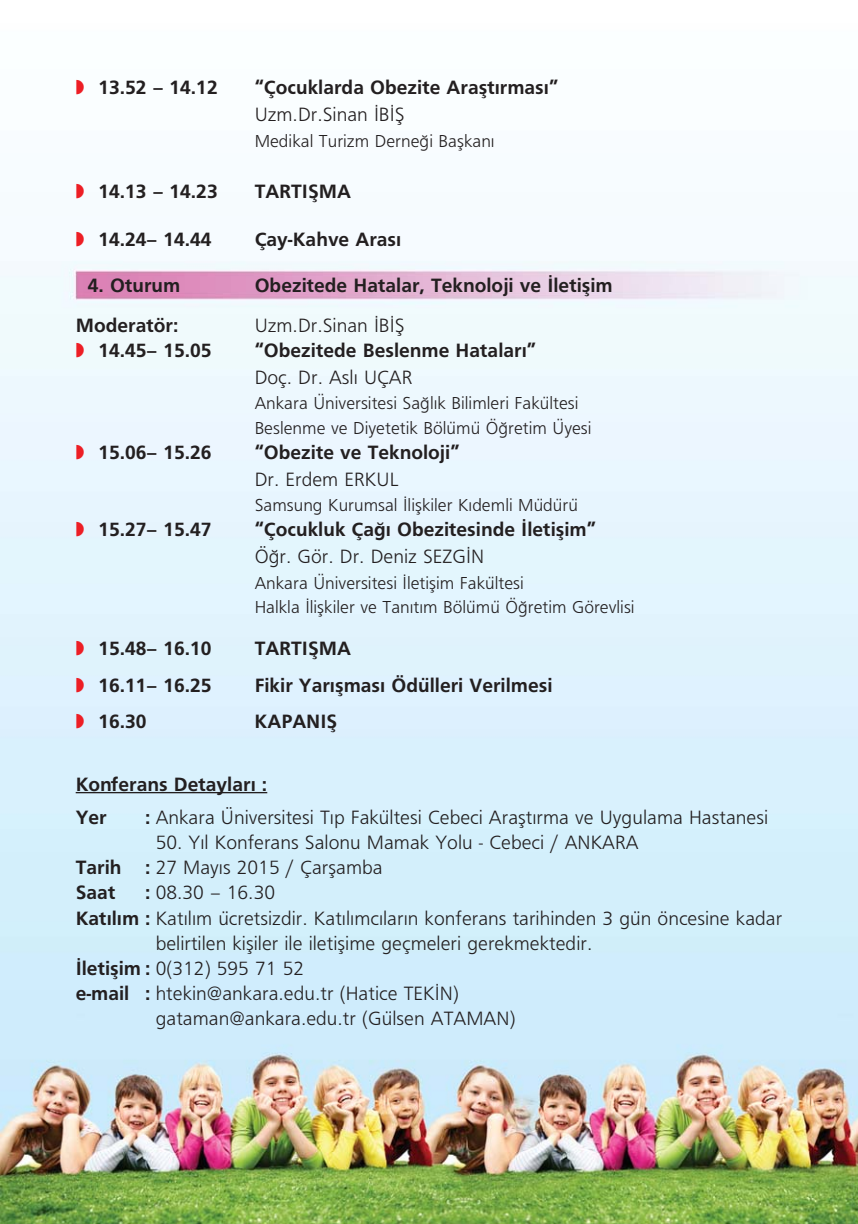
<style>
.page{position:relative;width:858px;height:1224px;background:#fff}
.page>*{position:absolute;margin:0;border:0;box-sizing:border-box;transform-origin:0 0}
.t1{font:20px/25.2px "Frugal Sans";color:#231f20}
.t2{font:700 20px/33.2px "Fruga Sans";color:#231f20}
.t3{font:18px/24.4px "Frugal Sans";color:#231f20}
.s1{color:#ed1e25}
.s2{font-family:"Fruga Sans";font-weight:700}
</style>
<div class="page">
<img style="left:0;top:260px;width:858px;height:964px">
<hr style="left:76px;top:792px;width:191px;height:1px;background:#231f20">
<p class="t2" style="left:76px;top:72px;width:144px"><span class="s1">◗</span> 13.52 – 14.12</p>
<p class="t2" style="left:255px;top:72px;width:305px">“Çocuklarda Obezite Araflt›rmas›”</p>
<p class="t1" style="left:255px;top:104px;width:151px">Uzm.Dr.Sinan ‹B‹fi</p>
<p class="t3" style="left:255px;top:130px;width:242px">Medikal Turizm Derne¤i Baflkan›</p>
<p class="t2" style="left:76px;top:176px;width:144px"><span class="s1">◗</span> 14.13 – 14.23</p>
<p class="t2" style="left:255px;top:176px;width:98px">TARTIfiMA</p>
<p class="t2" style="left:76px;top:225px;width:137px"><span class="s1">◗</span> 14.24– 14.44</p>
<p class="t2" style="left:255px;top:225px;width:148px">Çay-Kahve Aras›</p>
<p class="t2" style="left:88px;top:270px;width:94px">4. Oturum</p>
<p class="t2" style="left:255px;top:270px;width:360px">Obezitede Hatalar, Teknoloji ve ‹letiflim</p>
<p class="t2" style="left:76px;top:310px;width:104px">Moderatör:</p>
<p class="t1" style="left:255px;top:314px;width:151px">Uzm.Dr.Sinan ‹B‹fi</p>
<p class="t2" style="left:76px;top:335px;width:137px"><span class="s1">◗</span> 14.45– 15.05</p>
<p class="t2" style="left:255px;top:335px;width:283px">“Obezitede Beslenme Hatalar›”</p>
<p class="t1" style="left:255px;top:366px;width:159px">Doç. Dr. Asl› UÇAR</p>
<p class="t3" style="left:255px;top:392px;width:338px">Ankara Üniversitesi Sa¤l›k Bilimleri Fakültesi<br>Beslenme ve Diyetetik Bölümü Ö¤retim Üyesi</p>
<p class="t2" style="left:76px;top:437px;width:137px"><span class="s1">◗</span> 15.06– 15.26</p>
<p class="t2" style="left:255px;top:437px;width:207px">“Obezite ve Teknoloji”</p>
<p class="t1" style="left:255px;top:468px;width:145px">Dr. Erdem ERKUL</p>
<p class="t3" style="left:255px;top:494px;width:325px">Samsung Kurumsal ‹liflkiler K›demli Müdürü</p>
<p class="t2" style="left:76px;top:514px;width:137px"><span class="s1">◗</span> 15.27– 15.47</p>
<p class="t2" style="left:255px;top:514px;width:343px">“Çocukluk Ça¤› Obezitesinde ‹letiflim”</p>
<p class="t1" style="left:255px;top:546px;width:231px">Ö¤r. Gör. Dr. Deniz SEZG‹N</p>
<p class="t3" style="left:255px;top:572px;width:382px">Ankara Üniversitesi ‹letiflim Fakültesi<br>Halkla ‹liflkiler ve Tan›t›m Bölümü Ö¤retim Görevlisi</p>
<p class="t2" style="left:76px;top:633px;width:137px"><span class="s1">◗</span> 15.48– 16.10</p>
<p class="t2" style="left:255px;top:633px;width:98px">TARTIfiMA</p>
<p class="t2" style="left:76px;top:670px;width:137px"><span class="s1">◗</span> 16.11– 16.25</p>
<p class="t2" style="left:255px;top:670px;width:299px">Fikir Yar›flmas› Ödülleri Verilmesi</p>
<p class="t2" style="left:76px;top:707px;width:72px"><span class="s1">◗</span> 16.30</p>
<p class="t2" style="left:255px;top:707px;width:84px">KAPANIfi</p>
<p class="t2" style="left:76px;top:769px;width:193px">Konferans Detaylar› :<br>Yer</p>
<p class="t1" style="left:145px;top:806px;width:625px"><span class="s2">:</span> Ankara Üniversitesi T›p Fakültesi Cebeci Araflt›rma ve Uygulama Hastanesi</p>
<p class="t1" style="left:76px;top:831px;width:565px;text-indent:80px">50. Y›l Konferans Salonu Mamak Yolu - Cebeci / ANKARA<br><span class="s2">Tarih :</span> 27 May›s 2015 / Çarflamba</p>
<p class="t2" style="left:76px;top:878px;width:41px">Saat</p>
<p class="t1" style="left:145px;top:882px;width:132px"><span class="s2">:</span> 08.30 – 16.30</p>
<p class="t1" style="left:76px;top:907px;width:708px"><span class="s2">Kat›l›m :</span> Kat›l›m ücretsizdir. Kat›l›mc›lar›n konferans tarihinden 3 gün öncesine kadar</p>
<p class="t1" style="left:156px;top:932px;width:438px">belirtilen kifliler ile iletiflime geçmeleri gerekmektedir.</p>
<p class="t1" style="left:76px;top:957px;width:230px"><span class="s2">‹letiflim :</span> 0(312) 595 71 52</p>
<p class="t1" style="left:76px;top:983px;width:385px"><span class="s2">e-mail :</span> htekin@ankara.edu.tr (Hatice TEK‹N)</p>
<p class="t1" style="left:156px;top:1008px;width:361px">gataman@ankara.edu.tr (Gülsen ATAMAN)</p>
</div>
